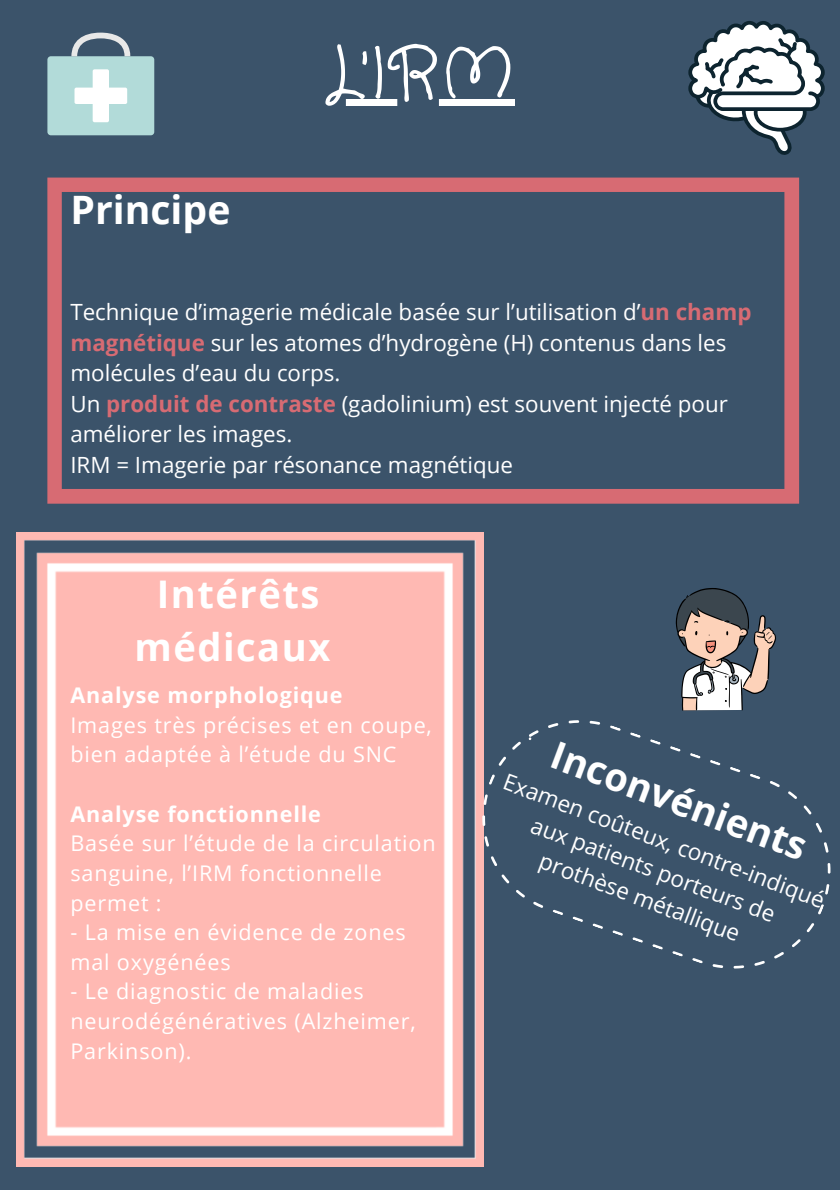
<style>
.page{position:relative;width:840px;height:1190px;background:#fff}
.page>*{position:absolute;margin:0;border:0;box-sizing:border-box;transform-origin:0 0}
.t1{font:71.6px "Crafty Girls";color:#fff}
.t2{font:700 39.2px "Open Sans";color:#fff}
.t3{font:700 38.2px/53px "Open Sans";letter-spacing:.04em;color:#fff;text-align:center}
.t4{font:22.6px/30.8px "Open Sans";color:#fff;text-align:center}
.t5{font:22.4px/30.4px "Open Sans";color:#fff}
.t6{font:21.6px/29.6px "Open Sans";letter-spacing:.04em;color:#fff}
.t7{font:700 21.6px "Open Sans";letter-spacing:.04em;color:#fff}
.s1{font-weight:700;color:#d76b73}
</style>
<div class="page">
<div style="left:0;top:1px;width:840px;height:1189px;background:#3b536a"></div>
<svg style="left:688px;top:21px;width:137px;height:134px"></svg>
<svg style="left:345px;top:99px;width:170px;height:6px"></svg>
<div style="left:47px;top:56px;width:107px;height:79px;background:#b2dbd9;border-radius:3px"></div>
<div style="left:75px;top:88px;width:52px;height:16px;background:#fff;border-radius:2px"></div>
<div style="left:93px;top:69px;width:16px;height:53px;background:#fff;border-radius:2px"></div>
<svg style="left:71px;top:33px;width:59px;height:23px"></svg>
<svg style="left:47px;top:178px;width:752px;height:326px"></svg>
<img style="left:17px;top:532px;width:467px;height:635px">
<svg style="left:676px;top:588px;width:100px;height:123px"></svg>
<svg style="left:482px;top:720px;width:349px;height:249px"></svg>
<h2 class="t2" style="left:70px;top:183px;width:162px">Principe</h2>
<h1 class="t1" style="left:326px;top:25px;width:190px">L'IRM</h1>
<p class="t5" style="left:70px;top:296px;width:683px">Technique d’imagerie médicale basée sur l’utilisation d’<span class="s1">un champ magnétique</span> sur les atomes d’hydrogène (H) contenus dans les molécules d’eau du corps.<br>Un <span class="s1">produit de contraste</span> (gadolinium) est souvent injecté pour améliorer les images.<br>IRM = Imagerie par résonance magnétique</p>
<h3 class="t3" style="left:134px;top:567px;width:198px">Intérêts médicaux</h3>
<p class="t7" style="left:70px;top:680px;width:274px">Analyse morphologique</p>
<p class="t6" style="left:70px;top:709px;width:363px">Images très précises et en coupe, bien adaptée à l’étude du SNC</p>
<p class="t7" style="left:70px;top:799px;width:252px">Analyse fonctionnelle</p>
<p class="t6" style="left:70px;top:828px;width:367px">Basée sur l’étude de la circulation sanguine, l’IRM fonctionnelle permet :</p>
<p class="t6" style="left:70px;top:917px;width:337px">- La mise en évidence de zones mal oxygénées</p>
<p class="t6" style="left:70px;top:976px;width:347px">- Le diagnostic de maladies neurodégénératives (Alzheimer,<br>Parkinson).</p>
<h3 class="t3" style="left:563px;top:727px;width:271px;rotate:21deg">Inconvénients</h3>
<p class="t4" style="left:511px;top:764px;width:343px;rotate:21deg">Examen coûteux, contre-indiqué aux patients porteurs de prothèse métallique</p>
</div>
